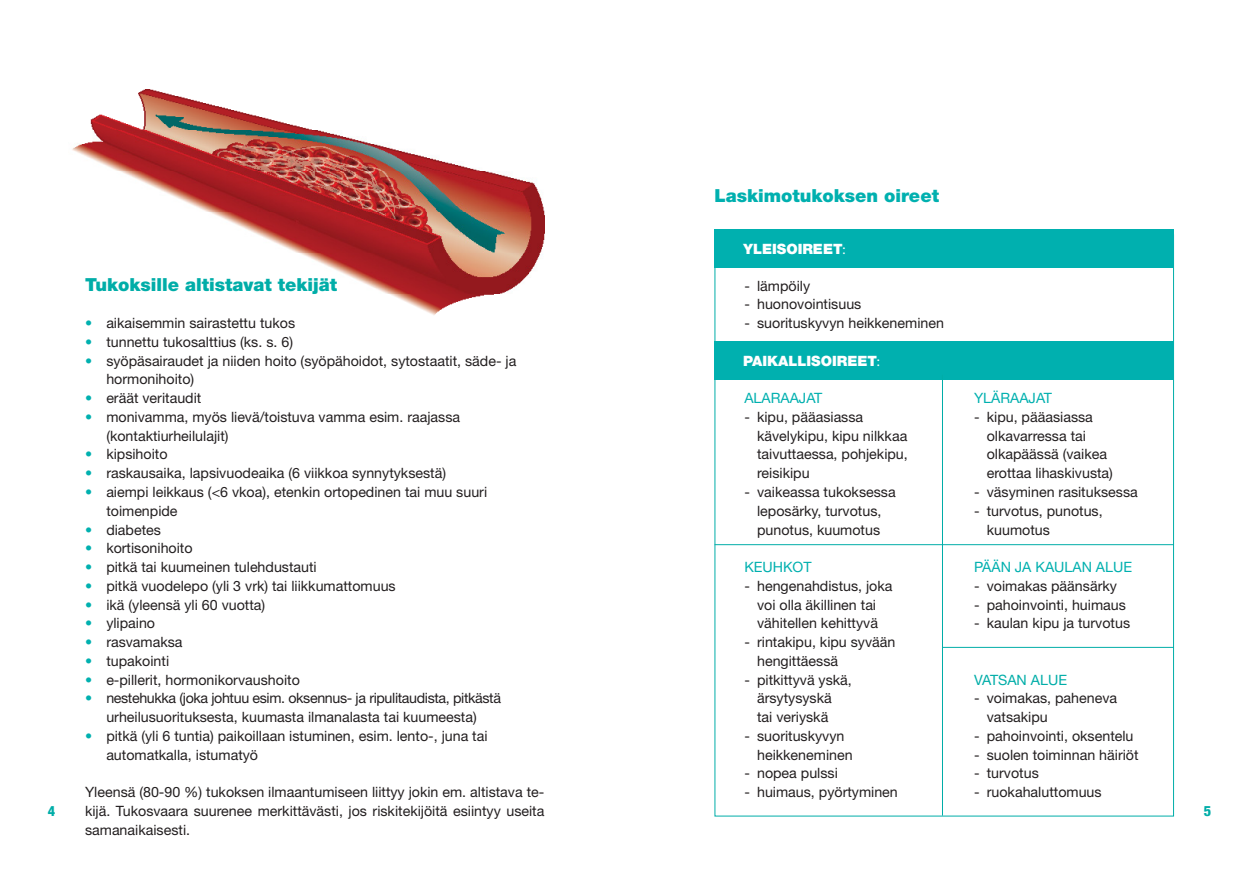
<style>
.page{position:relative;width:1259px;height:893px;background:#fff}
.page>*{position:absolute;margin:0;border:0;box-sizing:border-box;transform-origin:0 0}
.pääotsikko_12_16{font:900 18px "Helvetica Neue LT Std";color:#00ada8}
.pääotsikko_12_16-2{font:900 18px "Helvetica Neue LT Std";color:#00b0af}
.Leipis_9_5_12_5{font:14.25px/18.8px "Helvetica Neue LT Std";color:#231f20}
.Leipis_9_5_12_5-2{font:14.25px "Helvetica Neue LT Std";letter-spacing:-.025em;color:#231f20}
.väliotsikko{font:14.25px "Helvetica Neue LT Std";color:#00b0af}
.väliotsikko_nega{font:900 14.25px "Helvetica Neue LT Std";color:#fff}
.väliotsikko-2{font:14.25px "Helvetica Neue LT Std";color:#00ada8}
.t1{font:800 condensed 14.25px "Helvetica Neue LT Std";color:#00ada8}
.s1{font-family:"Myriad Pro";font-weight:400}
.s2{color:#00b0af}
</style>
<div class="page">
<div style="left:714px;top:342px;width:460px;height:38px;background:#00b0af"></div>
<hr style="left:942px;top:375px;width:1px;height:441px;background:#00ada8">
<hr style="left:714px;top:544px;width:460px;height:1px;background:#00ada8">
<hr style="left:943px;top:647px;width:231px;height:1px;background:#00ada8">
<div style="left:714px;top:230px;width:460px;height:38px;background:#00b0af"></div>
<img style="left:72px;top:89px;width:472px;height:226px">
<p class="pääotsikko_12_16-2" style="left:714px;top:185px;width:226px">Laskimotukoksen oireet</p>
<p class="väliotsikko_nega" style="left:743px;top:240px;width:103px">YLEISOIREET<span class="s1">:</span></p>
<p class="pääotsikko_12_16" style="left:85px;top:274px;width:254px">Tukoksille altistavat tekijät</p>
<p class="Leipis_9_5_12_5" style="left:85px;top:314px;width:212px"><span class="s2">•</span> aikaisemmin sairastettu tukos</p>
<p class="Leipis_9_5_12_5" style="left:85px;top:332px;width:209px"><span class="s2">•</span> tunnettu tukosalttius (ks. s. 6)</p>
<p class="Leipis_9_5_12_5" style="left:85px;top:351px;width:433px"><span class="s2">•</span> syöpäsairaudet ja niiden hoito (syöpähoidot, sytostaatit, säde- ja</p>
<p class="Leipis_9_5_12_5" style="left:106px;top:370px;width:89px">hormonihoito)</p>
<p class="Leipis_9_5_12_5" style="left:85px;top:389px;width:118px"><span class="s2">•</span> eräät veritaudit</p>
<p class="Leipis_9_5_12_5" style="left:85px;top:407px;width:376px"><span class="s2">•</span> monivamma, myös lievä/toistuva vamma esim. raajassa</p>
<p class="Leipis_9_5_12_5" style="left:106px;top:426px;width:124px">(kontaktiurheilulajit)</p>
<p class="Leipis_9_5_12_5" style="left:85px;top:445px;width:84px"><span class="s2">•</span> kipsihoito</p>
<p class="Leipis_9_5_12_5" style="left:85px;top:464px;width:362px"><span class="s2">•</span> raskausaika, lapsivuodeaika (6 viikkoa synnytyksestä)</p>
<p class="Leipis_9_5_12_5" style="left:85px;top:482px;width:404px"><span class="s2">•</span> aiempi leikkaus (&lt;6 vkoa), etenkin ortopedinen tai muu suuri</p>
<p class="Leipis_9_5_12_5" style="left:106px;top:501px;width:73px">toimenpide</p>
<p class="Leipis_9_5_12_5" style="left:85px;top:520px;width:77px"><span class="s2">•</span> diabetes</p>
<p class="Leipis_9_5_12_5" style="left:85px;top:539px;width:109px"><span class="s2">•</span> kortisonihoito</p>
<p class="Leipis_9_5_12_5" style="left:85px;top:557px;width:233px"><span class="s2">•</span> pitkä tai kuumeinen tulehdustauti</p>
<p class="Leipis_9_5_12_5" style="left:85px;top:576px;width:312px"><span class="s2">•</span> pitkä vuodelepo (yli 3 vrk) tai liikkumattomuus</p>
<p class="Leipis_9_5_12_5" style="left:85px;top:595px;width:182px"><span class="s2">•</span> ikä (yleensä yli 60 vuotta)</p>
<p class="Leipis_9_5_12_5" style="left:85px;top:614px;width:72px"><span class="s2">•</span> ylipaino</p>
<p class="Leipis_9_5_12_5" style="left:85px;top:632px;width:99px"><span class="s2">•</span> rasvamaksa</p>
<p class="Leipis_9_5_12_5" style="left:85px;top:651px;width:86px"><span class="s2">•</span> tupakointi</p>
<p class="Leipis_9_5_12_5" style="left:85px;top:670px;width:216px"><span class="s2">•</span> e-pillerit, hormonikorvaushoito</p>
<p class="Leipis_9_5_12_5-2" style="left:85px;top:690px;width:417px"><span class="s2">•</span> nestehukka (joka johtuu esim. oksennus- ja ripulitaudista, pitkästä</p>
<p class="Leipis_9_5_12_5" style="left:106px;top:707px;width:372px">urheilusuorituksesta, kuumasta ilmanalasta tai kuumeesta)</p>
<p class="Leipis_9_5_12_5" style="left:106px;top:726px;width:383px;text-indent:-21px"><span class="s2">•</span> pitkä (yli 6 tuntia) paikoillaan istuminen, esim. lento-, juna tai automatkalla, istumatyö</p>
<p class="Leipis_9_5_12_5" style="left:85px;top:782px;width:461px;text-align:justify">Yleensä (80-90 %) tukoksen ilmaantumiseen liittyy jokin em. altistava te&shy;kijä. Tukosvaara suurenee merkittävästi, jos riskitekijöitä esiintyy useita samanaikaisesti.</p>
<p class="Leipis_9_5_12_5" style="left:744px;top:276px;width:67px">- lämpöily</p>
<p class="Leipis_9_5_12_5" style="left:744px;top:295px;width:119px">- huonovointisuus</p>
<p class="Leipis_9_5_12_5" style="left:744px;top:314px;width:201px">- suorituskyvyn heikkeneminen</p>
<p class="väliotsikko_nega" style="left:743px;top:352px;width:138px">PAIKALLISOIREET<span class="s1">:</span></p>
<p class="väliotsikko" style="left:974px;top:390px;width:80px">YLÄRAAJAT</p>
<p class="Leipis_9_5_12_5" style="left:974px;top:407px;width:120px">- kipu, pääasiassa</p>
<p class="Leipis_9_5_12_5" style="left:986px;top:426px;width:101px">olkavarressa tai</p>
<p class="Leipis_9_5_12_5" style="left:986px;top:445px;width:122px">olkapäässä (vaikea</p>
<p class="Leipis_9_5_12_5" style="left:986px;top:464px;width:128px">erottaa lihaskivusta)</p>
<p class="Leipis_9_5_12_5" style="left:974px;top:482px;width:165px">- väsyminen rasituksessa</p>
<p class="Leipis_9_5_12_5" style="left:974px;top:501px;width:130px">- turvotus, punotus,</p>
<p class="Leipis_9_5_12_5" style="left:986px;top:520px;width:65px">kuumotus</p>
<p class="väliotsikko" style="left:974px;top:558px;width:160px">PÄÄN JA KAULAN ALUE</p>
<p class="Leipis_9_5_12_5" style="left:974px;top:576px;width:144px">- voimakas päänsärky</p>
<p class="Leipis_9_5_12_5" style="left:974px;top:595px;width:153px">- pahoinvointi, huimaus</p>
<p class="Leipis_9_5_12_5" style="left:974px;top:614px;width:158px">- kaulan kipu ja turvotus</p>
<p class="väliotsikko" style="left:744px;top:390px;width:80px">ALARAAJAT</p>
<p class="Leipis_9_5_12_5" style="left:744px;top:407px;width:120px">- kipu, pääasiassa</p>
<p class="Leipis_9_5_12_5" style="left:757px;top:426px;width:152px">kävelykipu, kipu nilkkaa</p>
<p class="Leipis_9_5_12_5" style="left:757px;top:445px;width:152px">taivuttaessa, pohjekipu,</p>
<p class="Leipis_9_5_12_5" style="left:757px;top:464px;width:54px">reisikipu</p>
<p class="Leipis_9_5_12_5" style="left:744px;top:482px;width:153px">- vaikeassa tukoksessa</p>
<p class="Leipis_9_5_12_5" style="left:757px;top:501px;width:126px">leposärky, turvotus,</p>
<p class="Leipis_9_5_12_5" style="left:757px;top:520px;width:125px">punotus, kuumotus</p>
<p class="väliotsikko" style="left:744px;top:558px;width:69px">KEUHKOT</p>
<p class="Leipis_9_5_12_5" style="left:744px;top:576px;width:150px">- hengenahdistus, joka</p>
<p class="Leipis_9_5_12_5" style="left:757px;top:595px;width:121px">voi olla äkillinen tai</p>
<p class="Leipis_9_5_12_5" style="left:757px;top:614px;width:122px">vähitellen kehittyvä</p>
<p class="Leipis_9_5_12_5" style="left:744px;top:632px;width:153px">- rintakipu, kipu syvään</p>
<p class="Leipis_9_5_12_5" style="left:757px;top:651px;width:83px">hengittäessä</p>
<p class="Leipis_9_5_12_5" style="left:744px;top:670px;width:109px">- pitkittyvä yskä,</p>
<p class="Leipis_9_5_12_5" style="left:757px;top:689px;width:76px">ärsytysyskä</p>
<p class="Leipis_9_5_12_5" style="left:757px;top:707px;width:73px">tai veriyskä</p>
<p class="Leipis_9_5_12_5" style="left:744px;top:726px;width:102px">- suorituskyvyn</p>
<p class="Leipis_9_5_12_5" style="left:757px;top:745px;width:97px">heikkeneminen</p>
<p class="Leipis_9_5_12_5" style="left:744px;top:764px;width:95px">- nopea pulssi</p>
<p class="Leipis_9_5_12_5" style="left:744px;top:782px;width:155px">- huimaus, pyörtyminen</p>
<p class="väliotsikko-2" style="left:974px;top:671px;width:95px">VATSAN ALUE</p>
<p class="Leipis_9_5_12_5" style="left:974px;top:689px;width:145px">- voimakas, paheneva</p>
<p class="Leipis_9_5_12_5" style="left:986px;top:707px;width:62px">vatsakipu</p>
<p class="Leipis_9_5_12_5" style="left:974px;top:726px;width:161px">- pahoinvointi, oksentelu</p>
<p class="Leipis_9_5_12_5" style="left:974px;top:745px;width:166px">- suolen toiminnan häiriöt</p>
<p class="Leipis_9_5_12_5" style="left:974px;top:764px;width:66px">- turvotus</p>
<p class="Leipis_9_5_12_5" style="left:974px;top:782px;width:129px">- ruokahaluttomuus</p>
<p class="t1" style="left:48px;top:802px;width:9px">4</p>
<p class="t1" style="left:1203px;top:802px;width:9px">5</p>
</div>
